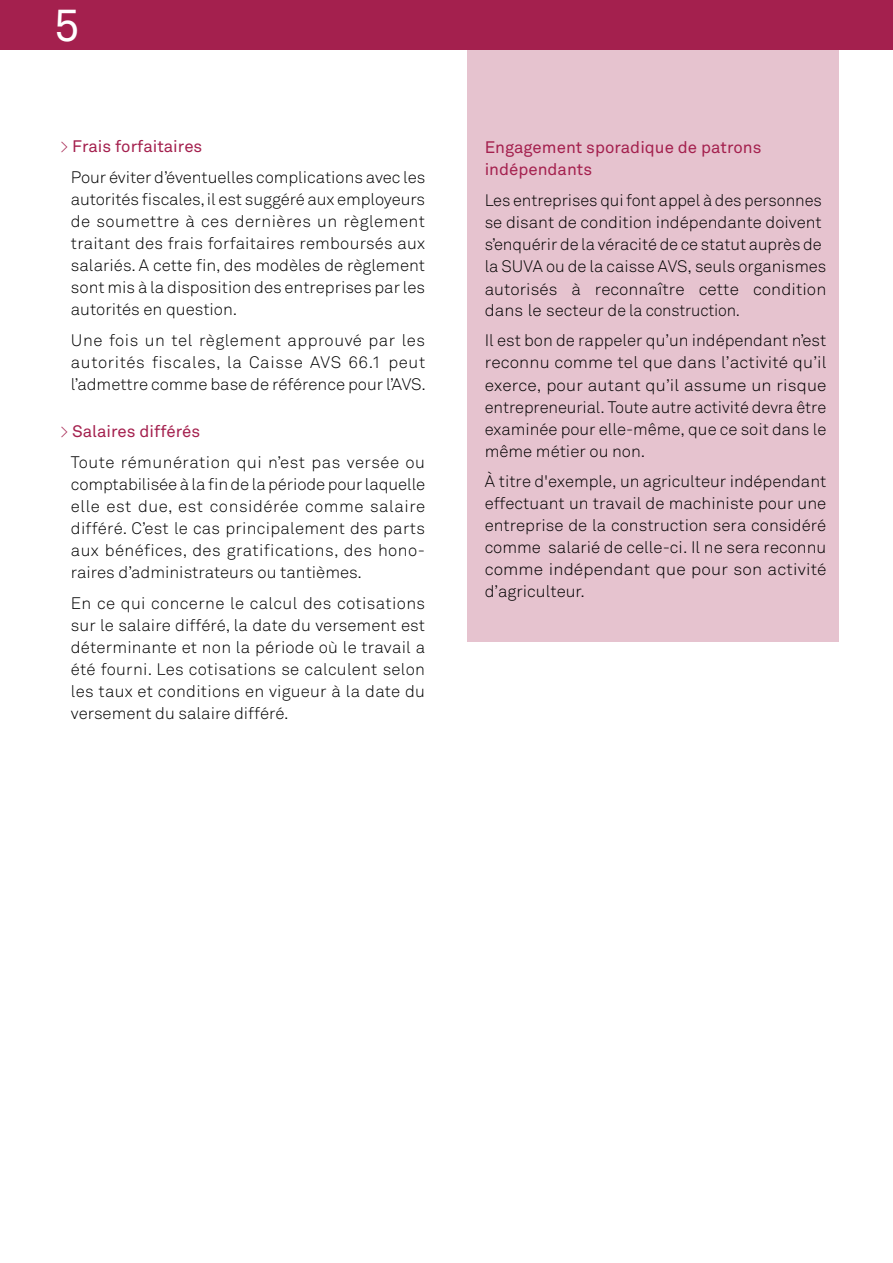
<style>
.page{position:relative;width:893px;height:1263px;background:#fff}
.page>*{position:absolute;margin:0;border:0;box-sizing:border-box;transform-origin:0 0}
.t1{font:45px "Akkurat";color:#fff}
.t2{font:300 16.5px/22px "Akkurat";color:#000;text-align:justify}
.t3{font:300 16.5px/22px "Akkurat";color:#000;text-align:justify;scale:1.05 1}
.t4{font:300 16.5px/30.6px "Akkurat";color:#000;scale:1.04 1}
.t5{font:300 16.5px/30.6px "Akkurat";letter-spacing:.03em;color:#000}
.t6{font:16.5px/22px "Akkurat";color:#a4204e}
.s1{color:#a4204e}
.s2{font-weight:400;color:#a4204e}
</style>
<div class="page">
<div style="left:0;top:0;width:893px;height:50px;background:#a4204e"></div>
<div style="left:468px;top:41px;width:371px;height:601px;background:#e6c3cf"></div>
<h1 class="t1" style="left:54px;top:-1px;width:27px">5</h1>
<p class="t2" style="left:71px;top:132px;width:356px;line-height:30.6px;text-indent:-11px"><span class="s1">&gt;</span> <span class="s2">Frais forfaitaires<br></span>Pour éviter d’éventuelles complications avec les</p>
<p class="t2" style="left:71px;top:189px;width:356px">autorités fiscales, il est suggéré aux employeurs de soumettre à ces dernières un règlement traitant des frais forfaitaires remboursés aux salariés. A cette fin, des modèles de règlement sont mis à la disposition des entreprises par les autorités en question.</p>
<p class="t2" style="left:71px;top:329px;width:357px">Une fois un tel règlement approuvé par les autorités fiscales, la Caisse AVS 66.1 peut l’admettre comme base de référence pour l’AVS.</p>
<p class="t5" style="left:71px;top:417px;width:356px;text-indent:-11px"><span class="s1">&gt;</span> <span class="s2">Salaires différés<br></span>Toute rémunération qui n’est pas versée ou</p>
<p class="t2" style="left:71px;top:474px;width:356px">comptabilisée à la fin de la période pour laquelle elle est due, est considérée comme salaire différé. C’est le cas principalement des parts aux bénéfices, des gratifications, des hono&shy;raires d’administrateurs ou tantièmes.</p>
<p class="t2" style="left:71px;top:592px;width:356px">En ce qui concerne le calcul des cotisations sur le salaire différé, la date du versement est déterminante et non la période où le travail a été fourni. Les cotisations se calculent selon les taux et conditions en vigueur à la date du versement du salaire différé.</p>
<p class="t6" style="left:485px;top:137px;width:278px">Engagement sporadique de patrons indépendants</p>
<p class="t2" style="left:485px;top:189px;width:343px;text-align:left">Les entreprises qui font appel à des personnes se disant de condition indépendante doivent s’enquérir de la véracité de ce statut auprès de la SUVA ou de la caisse AVS, seuls organismes autorisés à reconnaître cette condition</p>
<p class="t4" style="left:485px;top:295px;width:330px">dans le secteur de la construction.<br>Il est bon de rappeler qu’un indépendant n’est</p>
<p class="t3" style="left:485px;top:352px;width:327px">reconnu comme tel que dans l’activité qu’il exerce, pour autant qu’il assume un risque entrepreneurial. Toute autre activité devra être examinée pour elle-même, que ce soit dans le même métier ou non.</p>
<p class="t2" style="left:485px;top:471px;width:343px">À titre d'exemple, un agriculteur indépendant effectuant un travail de machiniste pour une entreprise de la construction sera considéré comme salarié de celle-ci. Il ne sera reconnu comme indépendant que pour son activité d’agriculteur.</p>
</div>
